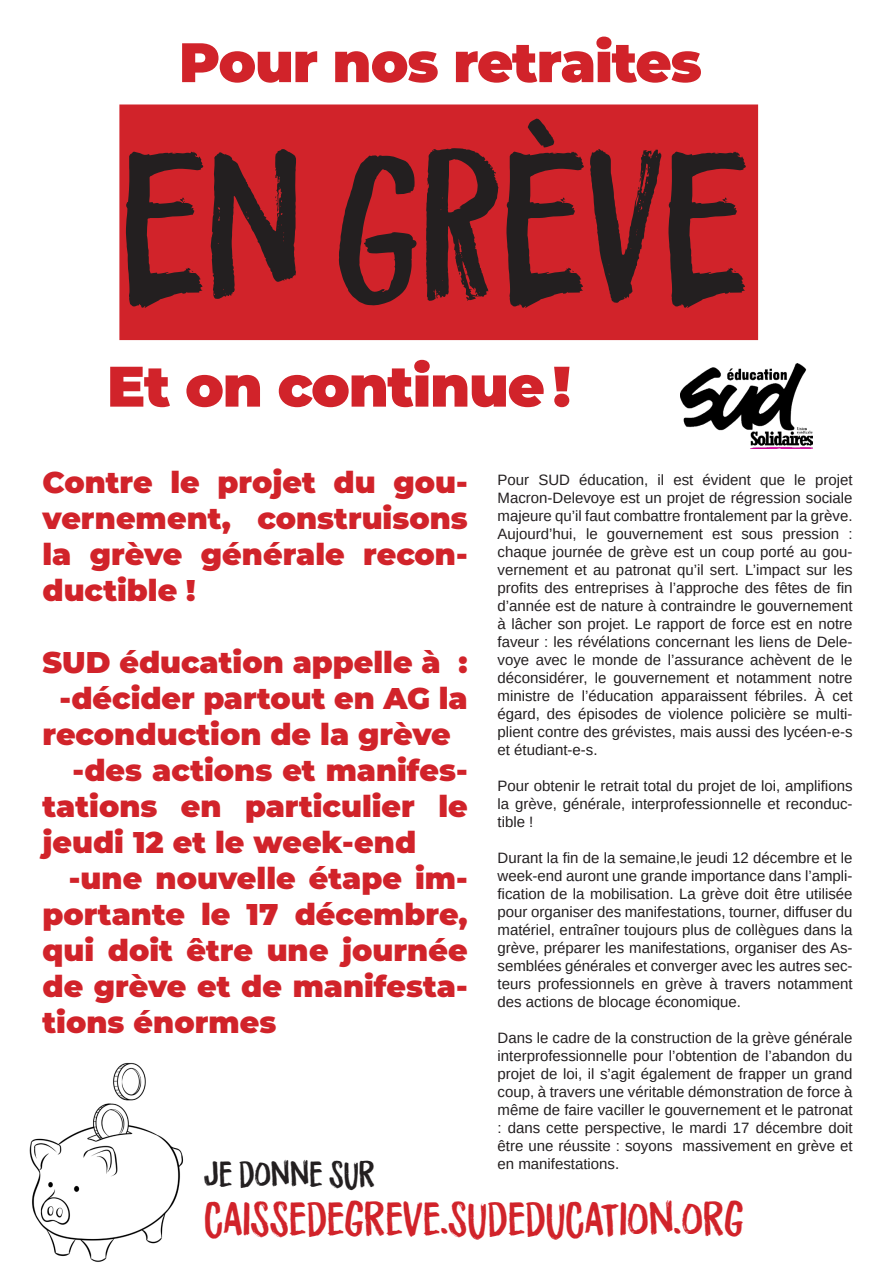
<style>
.page{position:relative;width:893px;height:1263px;background:#fff}
.page>*{position:absolute;margin:0;border:0;box-sizing:border-box;transform-origin:0 0}
.t1{font:162px "Flicker DEMO";color:#231f20}
.t2{font:900 57px "Montserrat";letter-spacing:-.02em;color:#d1232a}
.t3{font:900 55.5px "Montserrat";letter-spacing:-.02em;color:#d1232a}
.t4{font:39.9px "Flicker DEMO";color:#d1232a}
.t5{font:30.6px "Flicker DEMO";color:#231f20}
.t6{font:900 30px/36px "Montserrat";color:#d1232a;text-align:justify}
.t7{font:15px/18px "Liberation Sans";color:#231f20;text-align:justify}
</style>
<div class="page">
<img style="left:29px;top:1062px;width:154px;height:200px">
<div style="left:120px;top:105px;width:637px;height:234px;background:#d1232a"></div>
<div style="left:119px;top:104px;width:639px;height:236px;border:2px solid #d1232a"></div>
<img style="left:680px;top:363px;width:132px;height:85px">
<p class="t3" style="left:179px;top:21px;width:524px">Pour nos retraites</p>
<p class="t1" style="left:121px;top:108px;width:629px">EN GRÈVE</p>
<p class="t2" style="left:107px;top:344px;width:465px">Et on continue !</p>
<p class="t6" style="left:43px;top:462px;width:427px">Contre le projet du gou&shy;vernement, construisons la grève générale recon&shy;ductible !</p>
<p class="t7" style="left:497px;top:471px;width:357px">Pour SUD éducation, il est évident que le projet Macron-Delevoye est un projet de régression sociale majeure qu’il faut combattre frontalement par la grève.<br>Aujourd’hui, le gouvernement est sous pression : chaque journée de grève est un coup porté au gou&shy;vernement et au patronat qu’il sert. L’impact sur les profits des entreprises à l’approche des fêtes de fin d’année est de nature à contraindre le gouvernement à lâcher son projet. Le rapport de force est en notre faveur : les révélations concernant les liens de Dele&shy;voye avec le monde de l’assurance achèvent de le déconsidérer, le gouvernement et notamment notre ministre de l’éducation apparaissent fébriles. À cet égard, des épisodes de violence policière se multi&shy;plient contre des grévistes, mais aussi des lycéen-e-s et étudiant-e-s.</p>
<p class="t7" style="left:497px;top:777px;width:357px">Pour obtenir le retrait total du projet de loi, amplifions la grève, générale, interprofessionnelle et reconduc&shy;tible !</p>
<p class="t7" style="left:497px;top:849px;width:357px">Durant la fin de la semaine,le jeudi 12 décembre et le week-end auront une grande importance dans l’ampli&shy;fication de la mobilisation. La grève doit être utilisée pour organiser des manifestations, tourner, diffuser du matériel, entraîner toujours plus de collègues dans la grève, préparer les manifestations, organiser des As&shy;semblées générales et converger avec les autres sec&shy;teurs professionnels en grève à travers notamment des actions de blocage économique.</p>
<p class="t7" style="left:497px;top:1029px;width:357px">Dans le cadre de la construction de la grève générale interprofessionnelle pour l’obtention de l’abandon du projet de loi, il s’agit également de frapper un grand coup, à travers une véritable démonstration de force à même de faire vaciller le gouvernement et le patronat : dans cette perspective, le mardi 17 décembre doit être une réussite : soyons massivement en grève et en manifestations.</p>
<p class="t6" style="left:43px;top:642px;width:427px">SUD éducation appelle à :</p>
<p class="t6" style="left:43px;top:678px;width:427px;text-align:center">-décider partout en AG la reconduction de la grève</p>
<p class="t6" style="left:43px;top:750px;width:427px;text-indent:30px">-des actions et manifes&shy;tations en particulier le jeudi 12 et le week-end</p>
<p class="t6" style="left:43px;top:858px;width:427px;text-indent:26px">-une nouvelle étape im&shy;portante le 17 décembre, qui doit être une journée de grève et de manifesta&shy;tions énormes</p>
<p class="t5" style="left:204px;top:1151px;width:173px">je donne sur</p>
<p class="t4" style="left:204px;top:1188px;width:541px">caissedegreve.sudeducation.org</p>
</div>
